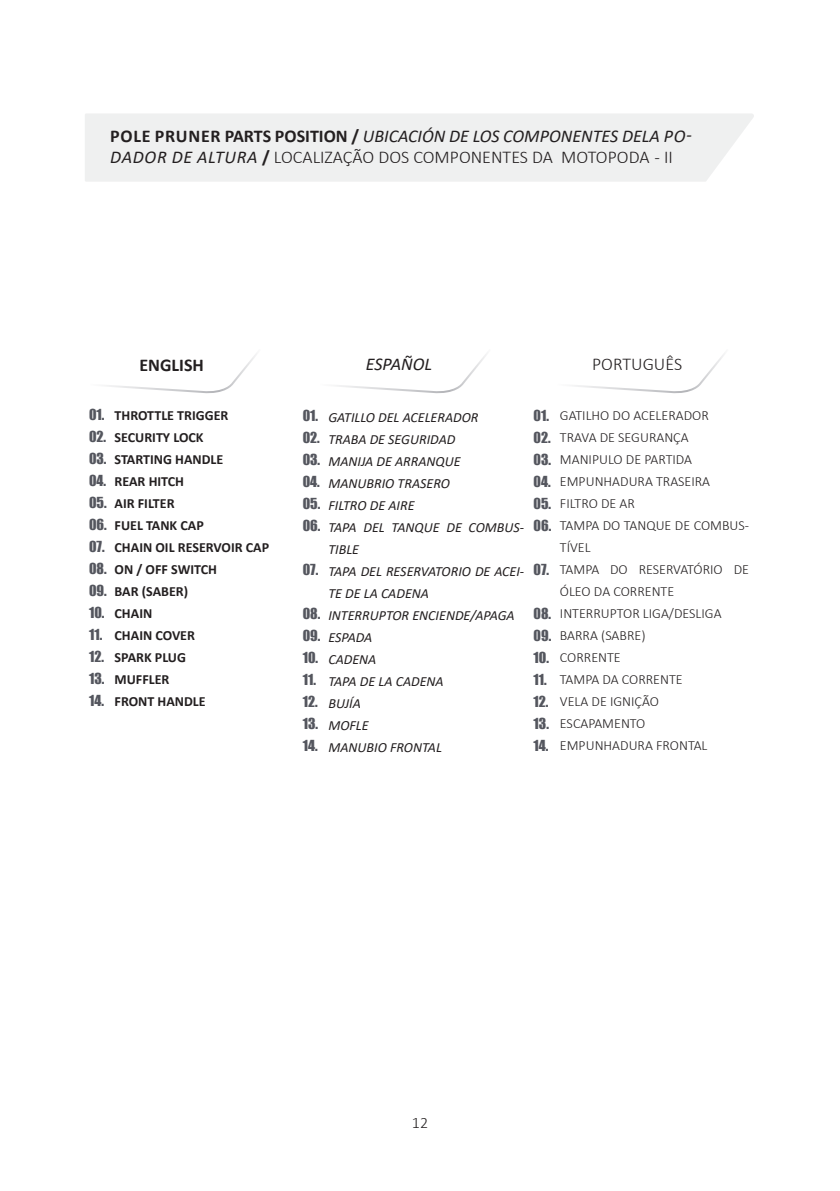
<style>
.page{position:relative;width:840px;height:1191px;background:#fff}
.page>*{position:absolute;margin:0;border:0;box-sizing:border-box;transform-origin:0 0}
.t1{font:italic 18px/21.6px "Calibri";color:#231f20}
.t2{font:300 18px "Calibri";color:#231f20}
.t3{font:700 18px "Calibri";color:#231f20}
.t4{font:300 16px "Calibri";color:#231f20}
.t5{font:300 14px/22px "Calibri";color:#231f20}
.t6{font:italic 14px/22px "Calibri";color:#231f20}
.t7{font:700 14px "Calibri";color:#231f20}
.t8{font:14px "Impact";color:#54565e}
.s1{font-weight:700;font-style:normal}
.s2{font-weight:300;font-style:normal}
</style>
<div class="page">
<div style="left:85px;top:114px;width:669px;height:68px;background:#eff0f0"></div>
<svg style="left:106px;top:353px;width:151px;height:41px"></svg>
<svg style="left:336px;top:354px;width:151px;height:40px"></svg>
<svg style="left:574px;top:353px;width:151px;height:41px"></svg>
<p class="t1" style="left:110px;top:124px;width:582px"><span class="s1">POLE PRUNER PARTS POSITION /</span> UBICACIÓN DE LOS COMPONENTES DELA PO-<br>DADOR DE ALTURA <span class="s1">/</span> <span class="s2">LOCALIZAÇÃO DOS COMPONENTES DA MOTOPODA - II</span></p>
<p class="t3" style="left:139px;top:353px;width:66px">ENGLISH</p>
<p class="t1" style="left:365px;top:353px;width:68px">ESPAÑOL</p>
<p class="t2" style="left:591px;top:353px;width:91px">PORTUGUÊS</p>
<p class="t8" style="left:89px;top:404px;width:17px">01.</p>
<p class="t8" style="left:89px;top:426px;width:19px">02.</p>
<p class="t8" style="left:89px;top:448px;width:19px">03.</p>
<p class="t8" style="left:89px;top:470px;width:19px">04.</p>
<p class="t8" style="left:89px;top:492px;width:19px">05.</p>
<p class="t8" style="left:89px;top:514px;width:19px">06.</p>
<p class="t8" style="left:89px;top:536px;width:17px">07.</p>
<p class="t8" style="left:89px;top:558px;width:19px">08.</p>
<p class="t8" style="left:89px;top:580px;width:19px">09.</p>
<p class="t8" style="left:89px;top:602px;width:17px">10.</p>
<p class="t8" style="left:89px;top:624px;width:15px">11.</p>
<p class="t8" style="left:89px;top:646px;width:16px">12.</p>
<p class="t8" style="left:89px;top:668px;width:17px">13.</p>
<p class="t8" style="left:89px;top:690px;width:16px">14.</p>
<p class="t7" style="left:114px;top:405px;width:115px">THROTTLE TRIGGER</p>
<p class="t7" style="left:114px;top:427px;width:90px">SECURITY LOCK</p>
<p class="t7" style="left:114px;top:449px;width:110px">STARTING HANDLE</p>
<p class="t7" style="left:114px;top:471px;width:71px">REAR HITCH</p>
<p class="t7" style="left:114px;top:493px;width:61px">AIR FILTER</p>
<p class="t7" style="left:114px;top:515px;width:91px">FUEL TANK CAP</p>
<p class="t7" style="left:114px;top:537px;width:156px">CHAIN OIL RESERVOIR CAP</p>
<p class="t7" style="left:114px;top:559px;width:104px">ON / OFF SWITCH</p>
<p class="t7" style="left:114px;top:581px;width:75px">BAR (SABER)</p>
<p class="t7" style="left:114px;top:603px;width:39px">CHAIN</p>
<p class="t7" style="left:114px;top:625px;width:82px">CHAIN COVER</p>
<p class="t7" style="left:114px;top:647px;width:73px">SPARK PLUG</p>
<p class="t7" style="left:114px;top:669px;width:56px">MUFFLER</p>
<p class="t7" style="left:114px;top:691px;width:93px">FRONT HANDLE</p>
<p class="t8" style="left:302px;top:405px;width:17px">01.</p>
<p class="t8" style="left:302px;top:427px;width:19px">02.</p>
<p class="t8" style="left:302px;top:449px;width:19px">03.</p>
<p class="t8" style="left:302px;top:471px;width:19px">04.</p>
<p class="t8" style="left:302px;top:493px;width:19px">05.</p>
<p class="t8" style="left:302px;top:515px;width:19px">06.</p>
<p class="t8" style="left:302px;top:559px;width:17px">07.</p>
<p class="t8" style="left:302px;top:603px;width:19px">08.</p>
<p class="t8" style="left:302px;top:625px;width:19px">09.</p>
<p class="t8" style="left:302px;top:647px;width:17px">10.</p>
<p class="t8" style="left:302px;top:669px;width:15px">11.</p>
<p class="t8" style="left:302px;top:691px;width:16px">12.</p>
<p class="t8" style="left:302px;top:713px;width:17px">13.</p>
<p class="t8" style="left:302px;top:735px;width:16px">14.</p>
<p class="t6" style="left:328px;top:405px;width:151px">GATILLO DEL ACELERADOR</p>
<p class="t6" style="left:328px;top:427px;width:128px">TRABA DE SEGURIDAD</p>
<p class="t6" style="left:328px;top:449px;width:134px">MANIJA DE ARRANQUE</p>
<p class="t6" style="left:328px;top:471px;width:123px">MANUBRIO TRASERO</p>
<p class="t6" style="left:328px;top:493px;width:88px">FILTRO DE AIRE</p>
<p class="t6" style="left:328px;top:515px;width:197px">TAPA DEL TANQUE DE COMBUS-<br>TIBLE</p>
<p class="t6" style="left:328px;top:559px;width:197px">TAPA DEL RESERVATORIO DE ACEI-<br>TE DE LA CADENA</p>
<p class="t6" style="left:328px;top:603px;width:188px">INTERRUPTOR ENCIENDE/APAGA</p>
<p class="t6" style="left:328px;top:625px;width:45px">ESPADA</p>
<p class="t6" style="left:328px;top:647px;width:49px">CADENA</p>
<p class="t6" style="left:328px;top:669px;width:117px">TAPA DE LA CADENA</p>
<p class="t6" style="left:328px;top:691px;width:34px">BUJÍA</p>
<p class="t6" style="left:328px;top:713px;width:42px">MOFLE</p>
<p class="t6" style="left:328px;top:735px;width:115px">MANUBIO FRONTAL</p>
<p class="t8" style="left:533px;top:405px;width:17px">01.</p>
<p class="t8" style="left:533px;top:427px;width:19px">02.</p>
<p class="t8" style="left:533px;top:449px;width:19px">03.</p>
<p class="t8" style="left:533px;top:471px;width:19px">04.</p>
<p class="t8" style="left:533px;top:493px;width:19px">05.</p>
<p class="t8" style="left:533px;top:515px;width:19px">06.</p>
<p class="t8" style="left:533px;top:559px;width:17px">07.</p>
<p class="t8" style="left:533px;top:603px;width:19px">08.</p>
<p class="t8" style="left:533px;top:625px;width:19px">09.</p>
<p class="t8" style="left:533px;top:647px;width:17px">10.</p>
<p class="t8" style="left:533px;top:669px;width:15px">11.</p>
<p class="t8" style="left:533px;top:691px;width:16px">12.</p>
<p class="t8" style="left:533px;top:713px;width:17px">13.</p>
<p class="t8" style="left:533px;top:735px;width:16px">14.</p>
<p class="t5" style="left:559px;top:404px;width:150px">GATILHO DO ACELERADOR</p>
<p class="t5" style="left:559px;top:426px;width:130px">TRAVA DE SEGURANÇA</p>
<p class="t5" style="left:559px;top:448px;width:134px">MANIPULO DE PARTIDA</p>
<p class="t5" style="left:559px;top:470px;width:152px">EMPUNHADURA TRASEIRA</p>
<p class="t5" style="left:559px;top:492px;width:76px">FILTRO DE AR</p>
<p class="t5" style="left:559px;top:514px;width:190px">TAMPA DO TANQUE DE COMBUS-<br>TÍVEL</p>
<p class="t5" style="left:559px;top:558px;width:190px">TAMPA DO RESERVATÓRIO DE<br>ÓLEO DA CORRENTE</p>
<p class="t5" style="left:559px;top:602px;width:163px">INTERRUPTOR LIGA/DESLIGA</p>
<p class="t5" style="left:559px;top:624px;width:87px">BARRA (SABRE)</p>
<p class="t5" style="left:559px;top:646px;width:62px">CORRENTE</p>
<p class="t5" style="left:559px;top:668px;width:124px">TAMPA DA CORRENTE</p>
<p class="t5" style="left:559px;top:690px;width:100px">VELA DE IGNIÇÃO</p>
<p class="t5" style="left:559px;top:712px;width:87px">ESCAPAMENTO</p>
<p class="t5" style="left:559px;top:734px;width:149px">EMPUNHADURA FRONTAL</p>
<p class="t4" style="left:411px;top:1112px;width:18px">12</p>
</div>
